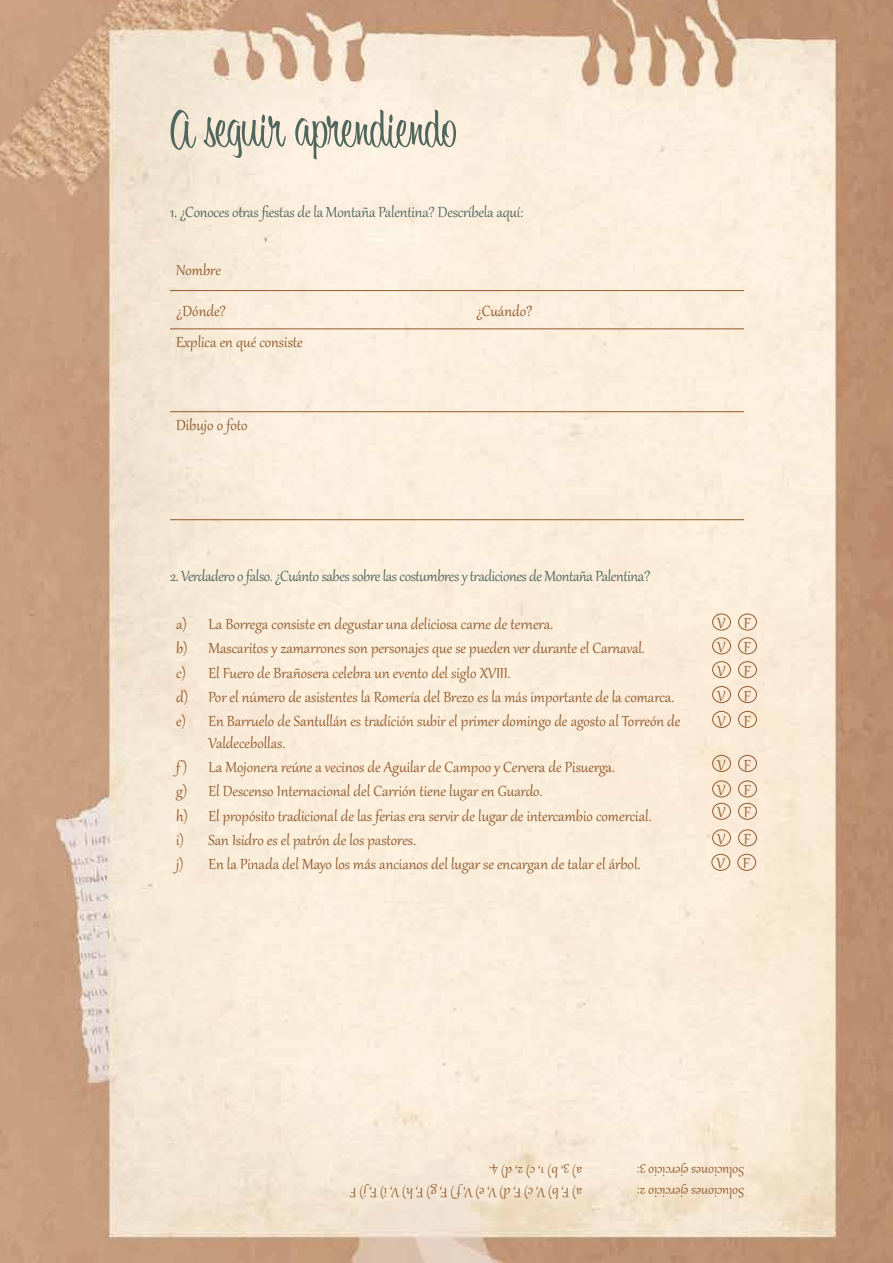
<style>
.page{position:relative;width:893px;height:1263px;background:#fff}
.page>*{position:absolute;margin:0;border:0;box-sizing:border-box;transform-origin:0 0}
.t1{font:52.5px "Bounce Script";color:#51675e}
.t2{font:18px/24.3px "Gabriola";color:#915b2e}
.t3{font:18px "Gabriola";letter-spacing:-.02em;color:#51675e}
.t4{font:16.5px "Gabriola";color:#915b2e}
</style>
<div class="page">
<img style="left:0;top:0;width:893px;height:1263px">
<hr style="left:170px;top:290px;width:146px;height:1px;background:#915b2e">
<hr style="left:316px;top:290px;width:154px;height:1px;background:#915b2e">
<hr style="left:470px;top:290px;width:96px;height:1px;background:#915b2e">
<hr style="left:566px;top:290px;width:178px;height:1px;background:#915b2e">
<hr style="left:170px;top:328px;width:146px;height:1px;background:#915b2e">
<hr style="left:316px;top:328px;width:154px;height:1px;background:#915b2e">
<hr style="left:470px;top:328px;width:96px;height:1px;background:#915b2e">
<hr style="left:566px;top:328px;width:178px;height:1px;background:#915b2e">
<hr style="left:170px;top:411px;width:146px;height:1px;background:#915b2e">
<hr style="left:316px;top:411px;width:154px;height:1px;background:#915b2e">
<hr style="left:470px;top:411px;width:96px;height:1px;background:#915b2e">
<hr style="left:566px;top:411px;width:178px;height:1px;background:#915b2e">
<hr style="left:170px;top:519px;width:146px;height:1px;background:#915b2e">
<hr style="left:316px;top:519px;width:154px;height:1px;background:#915b2e">
<hr style="left:470px;top:519px;width:96px;height:1px;background:#915b2e">
<hr style="left:566px;top:519px;width:178px;height:1px;background:#915b2e">
<div style="left:712px;top:614px;width:19px;height:16px;border:1px solid #915b2e;border-radius:50%"></div>
<div style="left:712px;top:637px;width:19px;height:17px;border:1px solid #915b2e;border-radius:50%"></div>
<div style="left:712px;top:661px;width:19px;height:17px;border:1px solid #915b2e;border-radius:50%"></div>
<div style="left:712px;top:686px;width:19px;height:17px;border:1px solid #915b2e;border-radius:50%"></div>
<div style="left:712px;top:711px;width:19px;height:17px;border:1px solid #915b2e;border-radius:50%"></div>
<div style="left:712px;top:755px;width:19px;height:17px;border:1px solid #915b2e;border-radius:50%"></div>
<div style="left:712px;top:780px;width:19px;height:17px;border:1px solid #915b2e;border-radius:50%"></div>
<div style="left:712px;top:803px;width:19px;height:17px;border:1px solid #915b2e;border-radius:50%"></div>
<div style="left:712px;top:829px;width:19px;height:17px;border:1px solid #915b2e;border-radius:50%"></div>
<div style="left:711px;top:854px;width:19px;height:17px;border:1px solid #915b2e;border-radius:50%"></div>
<div style="left:738px;top:614px;width:19px;height:16px;border:1px solid #915b2e;border-radius:50%"></div>
<div style="left:738px;top:637px;width:19px;height:17px;border:1px solid #915b2e;border-radius:50%"></div>
<div style="left:738px;top:661px;width:19px;height:17px;border:1px solid #915b2e;border-radius:50%"></div>
<div style="left:738px;top:686px;width:19px;height:17px;border:1px solid #915b2e;border-radius:50%"></div>
<div style="left:738px;top:711px;width:19px;height:17px;border:1px solid #915b2e;border-radius:50%"></div>
<div style="left:738px;top:755px;width:19px;height:17px;border:1px solid #915b2e;border-radius:50%"></div>
<div style="left:738px;top:780px;width:19px;height:17px;border:1px solid #915b2e;border-radius:50%"></div>
<div style="left:738px;top:803px;width:19px;height:17px;border:1px solid #915b2e;border-radius:50%"></div>
<div style="left:738px;top:829px;width:19px;height:17px;border:1px solid #915b2e;border-radius:50%"></div>
<div style="left:737px;top:854px;width:19px;height:17px;border:1px solid #915b2e;border-radius:50%"></div>
<h1 class="t1" style="left:170px;top:100px;width:288px">A seguir aprendiendo</h1>
<p class="t3" style="left:170px;top:201px;width:355px">1. ¿Conoces otras fiestas de la Montaña Palentina? Descríbela aquí:</p>
<p class="t2" style="left:176px;top:256px;width:46px">Nombre</p>
<p class="t2" style="left:176px;top:297px;width:51px">¿Dónde?</p>
<p class="t2" style="left:476px;top:297px;width:58px">¿Cuándo?</p>
<p class="t2" style="left:176px;top:329px;width:128px">Explica en qué consiste</p>
<p class="t2" style="left:176px;top:412px;width:73px">Dibujo o foto</p>
<p class="t3" style="left:170px;top:565px;width:482px">2. Verdadero o falso. ¿Cuánto sabes sobre las costumbres y tradiciones de Montaña Palentina?</p>
<p class="t2" style="left:176px;top:611px;width:506px">a) La Borrega consiste en degustar una deliciosa carne de ternera.<br>b) Mascaritos y zamarrones son personajes que se pueden ver durante el Carnaval.<br>c) El Fuero de Brañosera celebra un evento del siglo XVIII.<br>d) Por el número de asistentes la Romería del Brezo es la más importante de la comarca. e) En Barruelo de Santullán es tradición subir el primer domingo de agosto al Torreón de</p>
<p class="t2" style="left:176px;top:729px;width:477px;text-indent:32px">Valdecebollas.<br>f) La Mojonera reúne a vecinos de Aguilar de Campoo y Cervera de Pisuerga.<br>g) El Descenso Internacional del Carrión tiene lugar en Guardo.<br>h) El propósito tradicional de las ferias era servir de lugar de intercambio comercial. i) San Isidro es el patrón de los pastores.<br>j) En la Pinada del Mayo los más ancianos del lugar se encargan de talar el árbol.</p>
<p class="t2" style="left:717px;top:610px;width:10px;text-align:justify">V V V V V</p>
<p class="t2" style="left:717px;top:751px;width:10px;line-height:25.5px">V<br>V</p>
<p class="t2" style="left:717px;top:798px;width:10px;line-height:26.5px">V<br>V</p>
<p class="t2" style="left:716px;top:850px;width:10px">V</p>
<p class="t2" style="left:744px;top:610px;width:9px;text-align:justify">F F F F F</p>
<p class="t2" style="left:744px;top:751px;width:9px;line-height:25.5px">F<br>F</p>
<p class="t2" style="left:744px;top:798px;width:9px;line-height:26.5px">F<br>F</p>
<p class="t2" style="left:743px;top:850px;width:9px">F</p>
<p class="t4" style="left:582px;top:1182px;width:95px;rotate:-180deg">a) 3, b) 1, c) 2, d) 4.</p>
<p class="t4" style="left:744px;top:1182px;width:108px;rotate:-180deg">Soluciones ejercicio 3:</p>
<p class="t4" style="left:582px;top:1203px;width:234px;rotate:-180deg">a) F, b) V, c) F, d) V, e) V, f ) F, g) F, h) V, i) F, j) F</p>
<p class="t4" style="left:744px;top:1203px;width:108px;rotate:-180deg">Soluciones ejercicio 2:</p>
</div>
